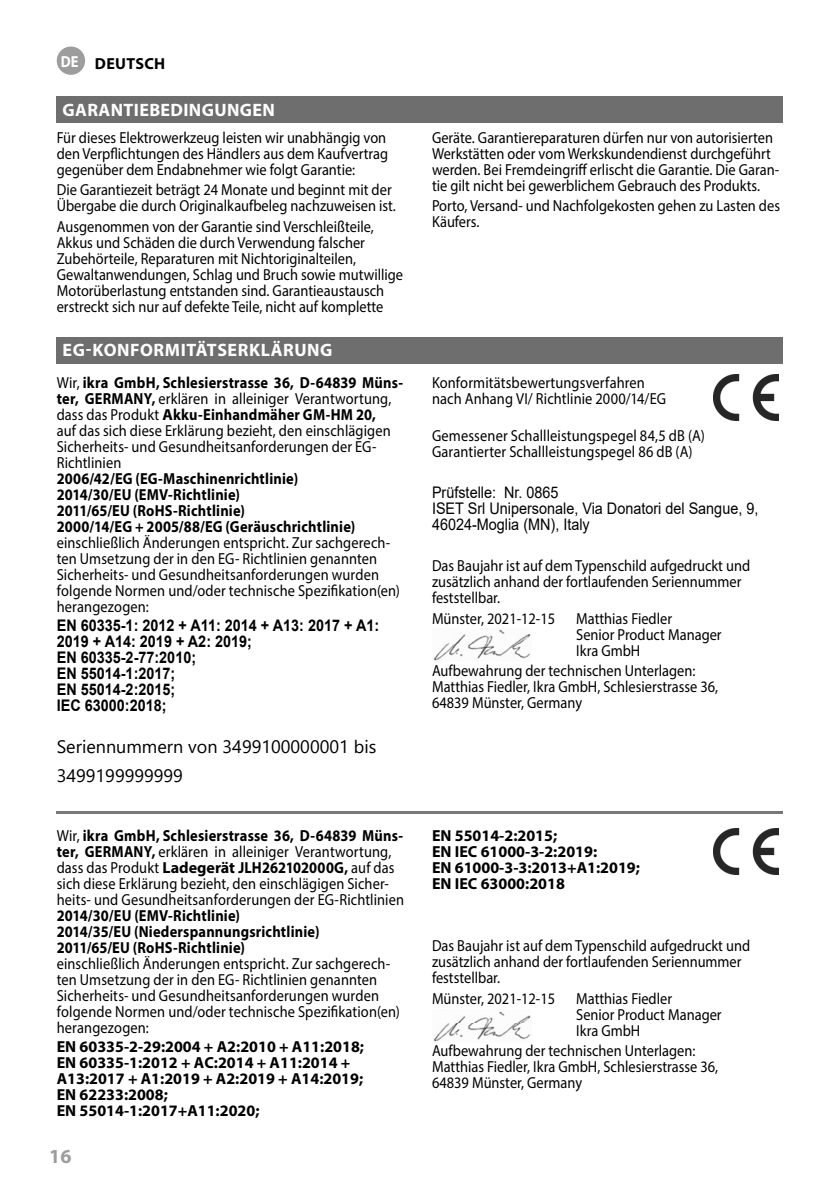
<style>
.page{position:relative;width:840px;height:1191px;background:#fff}
.page>*{position:absolute;margin:0;border:0;box-sizing:border-box;transform-origin:0 0}
.t1{font:700 20px "Myriad Pro";color:#9d9d9d}
.t2{font:18px/28.8px "Segoe UI";color:#000}
.t3{font:700 18px "Myriad Pro";letter-spacing:.02em;color:#fff}
.t4{font:16px/16px "Myriad Pro";color:#000;scale:.9 1}
.t5{font:700 16px/16px "Myriad Pro";letter-spacing:.005em;color:#000}
.t6{font:700 16px/16px "Myriad Pro";letter-spacing:.005em;color:#000;scale:.9 1}
.t7{font:700 16px/16px "Arial";color:#000;scale:.9 1}
.t8{font:16px/16px "Arial";color:#000;scale:.9 1}
.s1{color:#fff}
.s2{font-weight:700}
</style>
<div class="page">
<div style="left:57px;top:96px;width:725px;height:27px;background:#6e6e6e"></div>
<div style="left:58px;top:48px;width:26px;height:26px;background:#9d9d9d;border-radius:50%"></div>
<div style="left:57px;top:47px;width:28px;height:28px;border:2px solid #9d9d9d;border-radius:50%"></div>
<img style="left:713px;top:374px;width:65px;height:46px">
<img style="left:434px;top:1023px;width:97px;height:19px">
<img style="left:457px;top:1011px;width:74px;height:12px">
<img style="left:713px;top:828px;width:65px;height:46px">
<div style="left:57px;top:337px;width:725px;height:27px;background:#6e6e6e"></div>
<img style="left:433px;top:643px;width:98px;height:18px">
<img style="left:456px;top:629px;width:75px;height:14px">
<hr style="left:57px;top:811px;width:725px;height:2px;background:#787878">
<p class="t5" style="left:61px;top:55px;width:106px"><span class="s1">DE</span> DEUTSCH</p>
<p class="t3" style="left:63px;top:98px;width:214px">GARANTIEBEDINGUNGEN</p>
<p class="t4" style="left:57px;top:129px;width:369px">Für dieses Elektrowerkzeug leisten wir unabhängig von den Verpflichtungen des Händlers aus dem Kaufvertrag gegenüber dem Endabnehmer wie folgt Garantie:</p>
<p class="t4" style="left:57px;top:182px;width:378px">Die Garantiezeit beträgt 24 Monate und beginnt mit der<br>Übergabe die durch Originalkaufbeleg nachzuweisen ist.</p>
<p class="t4" style="left:57px;top:218px;width:386px">Ausgenommen von der Garantie sind Verschleißteile, Akkus und Schäden die durch Verwendung falscher Zubehörteile, Reparaturen mit Nichtoriginalteilen, Gewaltanwendungen, Schlag und Bruch sowie mutwillige Motorüberlastung entstanden sind. Garantieaustausch erstreckt sich nur auf defekte Teile, nicht auf komplette</p>
<p class="t3" style="left:63px;top:338px;width:271px">EG-KONFORMITÄTSERKLÄRUNG</p>
<p class="t4" style="left:57px;top:375px;width:386px">Wir, <span class="s2">ikra GmbH, Schlesierstrasse 36, D-64839 Müns&shy;ter, GERMANY,</span> erklären in alleiniger Verantwortung, dass das Produkt <span class="s2">Akku-Einhandmäher GM-HM 20,<br></span>auf das sich diese Erklärung bezieht, den einschlägigen Sicherheits- und Gesundheitsanforderungen der EG-Richtlinien</p>
<p class="t6" style="left:57px;top:470px;width:333px">2006/42/EG (EG-Maschinenrichtlinie)<br>2014/30/EU (EMV-Richtlinie)<br>2011/65/EU (RoHS-Richtlinie)<br>2000/14/EG + 2005/88/EG (Geräuschrichtlinie)</p>
<p class="t4" style="left:57px;top:535px;width:382px">einschließlich Änderungen entspricht. Zur sachgerech&shy;ten Umsetzung der in den EG- Richtlinien genannten Sicherheits- und Gesundheitsanforderungen wurden folgende Normen und/oder technische Spezifikation(en) herangezogen:</p>
<p class="t7" style="left:57px;top:618px;width:359px">EN 60335-1: 2012 + A11: 2014 + A13: 2017 + A1:<br>2019 + A14: 2019 + A2: 2019;<br>EN 60335-2-77:2010;<br>EN 55014-1:2017;<br>EN 55014-2:2015;<br>IEC 63000:2018;</p>
<p class="t2" style="left:57px;top:731px;width:321px">Seriennummern von 3499100000001 bis<br>3499199999999</p>
<p class="t4" style="left:57px;top:827px;width:387px">Wir, <span class="s2">ikra GmbH, Schlesierstrasse 36, D-64839 Müns&shy;ter, GERMANY,</span> erklären in alleiniger Verantwortung, dass das Produkt <span class="s2">Ladegerät JLH262102000G,</span> auf das sich diese Erklärung bezieht, den einschlägigen Sicher&shy;heits- und Gesundheitsanforderungen der EG-Richtlinien</p>
<p class="t6" style="left:57px;top:907px;width:293px">2014/30/EU (EMV-Richtlinie)<br>2014/35/EU (Niederspannungsrichtlinie)<br>2011/65/EU (RoHS-Richtlinie)</p>
<p class="t4" style="left:57px;top:955px;width:382px">einschließlich Änderungen entspricht. Zur sachgerech&shy;ten Umsetzung der in den EG- Richtlinien genannten Sicherheits- und Gesundheitsanforderungen wurden folgende Normen und/oder technische Spezifikation(en) herangezogen:</p>
<p class="t5" style="left:57px;top:1038px;width:308px">EN 60335-2-29:2004 + A2:2010 + A11:2018;<br>EN 60335-1:2012 + AC:2014 + A11:2014 +<br>A13:2017 + A1:2019 + A2:2019 + A14:2019;<br>EN 62233:2008;<br>EN 55014-1:2017+A11:2020;</p>
<p class="t1" style="left:49px;top:1142px;width:24px">16</p>
<p class="t4" style="left:432px;top:129px;width:387px">Geräte. Garantiereparaturen dürfen nur von autorisierten Werkstätten oder vom Werkskundendienst durchgeführt werden. Bei Fremdeingriff erlischt die Garantie. Die Garan&shy;tie gilt nicht bei gewerblichem Gebrauch des Produkts.</p>
<p class="t4" style="left:432px;top:198px;width:388px">Porto, Versand- und Nachfolgekosten gehen zu Lasten des<br>Käufers.</p>
<p class="t4" style="left:432px;top:375px;width:261px">Konformitätsbewertungsverfahren nach Anhang VI/ Richtlinie 2000/14/EG</p>
<p class="t4" style="left:432px;top:427px;width:304px">Gemessener Schallleistungspegel 84,5 dB (A)<br>Garantierter Schallleistungspegel 86 dB (A)</p>
<p class="t8" style="left:432px;top:484px;width:364px">Prüfstelle: Nr. 0865<br>ISET Srl Unipersonale, Via Donatori del Sangue, 9,<br>46024-Moglia (MN), Italy</p>
<p class="t4" style="left:432px;top:557px;width:355px">Das Baujahr ist auf dem Typenschild aufgedruckt und zusätzlich anhand der fortlaufenden Seriennummer feststellbar.</p>
<p class="t4" style="left:432px;top:610px;width:138px">Münster, 2021-12-15</p>
<p class="t4" style="left:576px;top:610px;width:163px">Matthias Fiedler<br>Senior Product Manager<br>Ikra GmbH</p>
<p class="t4" style="left:432px;top:662px;width:319px">Aufbewahrung der technischen Unterlagen:<br>Matthias Fiedler, Ikra GmbH, Schlesierstrasse 36,<br>64839 Münster, Germany</p>
<p class="t5" style="left:432px;top:827px;width:209px">EN 55014-2:2015;<br>EN IEC 61000-3-2:2019:<br>EN 61000-3-3:2013+A1:2019;<br>EN IEC 63000:2018</p>
<p class="t4" style="left:432px;top:937px;width:355px">Das Baujahr ist auf dem Typenschild aufgedruckt und zusätzlich anhand der fortlaufenden Seriennummer feststellbar.</p>
<p class="t4" style="left:432px;top:990px;width:138px">Münster, 2021-12-15</p>
<p class="t4" style="left:576px;top:990px;width:163px">Matthias Fiedler<br>Senior Product Manager<br>Ikra GmbH</p>
<p class="t4" style="left:432px;top:1042px;width:319px">Aufbewahrung der technischen Unterlagen:<br>Matthias Fiedler, Ikra GmbH, Schlesierstrasse 36,<br>64839 Münster, Germany</p>
</div>
